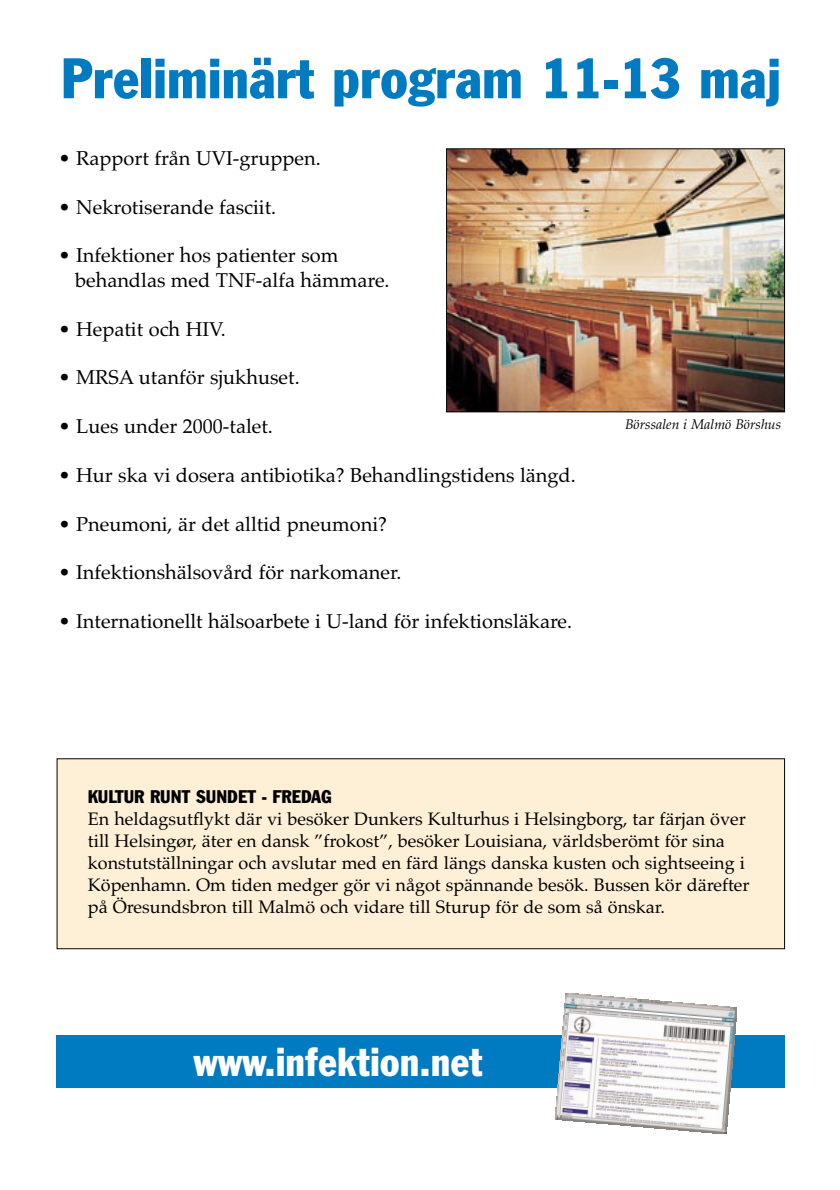
<style>
.page{position:relative;width:840px;height:1190px;background:#fff}
.page>*{position:absolute;margin:0;border:0;box-sizing:border-box;transform-origin:0 0}
.t1{font:condensed 56px "Franklin Gothic BT";color:#007bc2}
.t2{font:condensed 40px "Franklin Gothic BT";color:#fff}
.t3{font:20px/24.4px "Palatino";color:#000}
.t4{font:18px/22px "Palatino";color:#000}
.t5{font:condensed 18px "Franklin Gothic BT";color:#000}
.t6{font:italic 14px "Palatino";color:#000}
</style>
<div class="page">
<img style="left:448px;top:150px;width:335px;height:260px">
<div style="left:446px;top:148px;width:339px;height:264px;border:1px solid #000"></div>
<div style="left:57px;top:1036px;width:728px;height:52px;background:#007bc2"></div>
<img style="left:555px;top:993px;width:181px;height:141px">
<div style="left:58px;top:759px;width:726px;height:189px;background:#fef0d7"></div>
<h1 class="t1" style="left:61px;top:58px;width:722px">Preliminärt program 11-13 maj</h1>
<p class="t3" style="left:59px;top:148px;width:264px">• Rapport från UVI-gruppen.</p>
<p class="t3" style="left:59px;top:197px;width:219px">• Nekrotiserande fasciit.</p>
<p class="t3" style="left:75px;top:246px;width:316px;text-indent:-16px">• Infektioner hos patienter som behandlas med TNF-alfa hämmare.</p>
<p class="t3" style="left:59px;top:319px;width:169px">• Hepatit och HIV.</p>
<p class="t3" style="left:59px;top:368px;width:243px">• MRSA utanför sjukhuset.</p>
<p class="t3" style="left:59px;top:416px;width:216px">• Lues under 2000-talet.</p>
<p class="t3" style="left:59px;top:465px;width:519px">• Hur ska vi dosera antibiotika? Behandlingstidens längd.</p>
<p class="t3" style="left:59px;top:514px;width:330px">• Pneumoni, är det alltid pneumoni?</p>
<p class="t3" style="left:59px;top:563px;width:344px">• Infektionshälsovård för narkomaner.</p>
<p class="t3" style="left:59px;top:611px;width:515px">• Internationellt hälsoarbete i U-land för infektionsläkare.</p>
<p class="t6" style="left:625px;top:418px;width:158px">Börssalen i Malmö Börshus</p>
<p class="t5" style="left:88px;top:790px;width:246px">KULTUR RUNT SUNDET - FREDAG</p>
<p class="t4" style="left:88px;top:810px;width:663px">En heldagsutflykt där vi besöker Dunkers Kulturhus i Helsingborg, tar färjan över till Helsingør, äter en dansk ”frokost”, besöker Louisiana, världsberömt för sina konstutställningar och avslutar med en färd längs danska kusten och sightseeing i Köpenhamn. Om tiden medger gör vi något spännande besök. Bussen kör därefter på Öresundsbron till Malmö och vidare till Sturup för de som så önskar.</p>
<h2 class="t2" style="left:193px;top:1048px;width:291px">www.infektion.net</h2>
</div>
